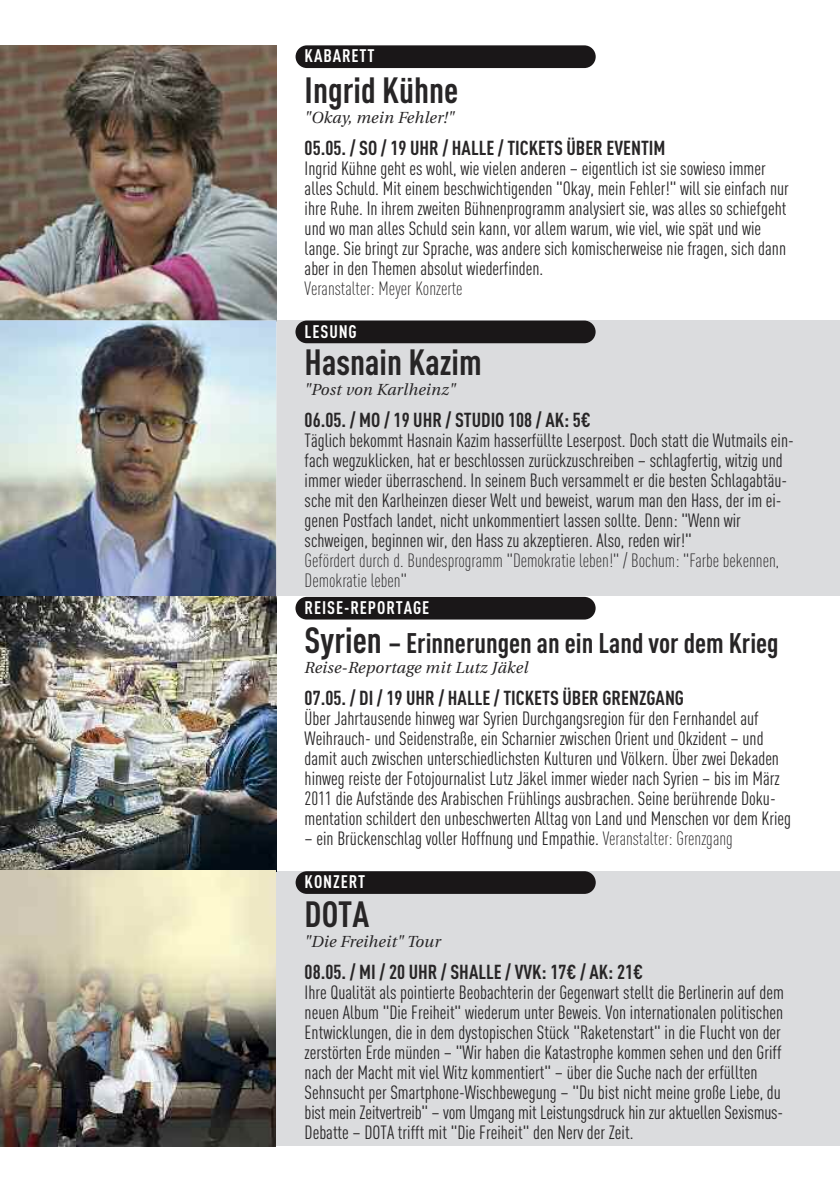
<style>
.page{position:relative;width:840px;height:1191px;background:#fff}
.page>*{position:absolute;margin:0;border:0;box-sizing:border-box;transform-origin:0 0}
.t1{font:700 36px "DIN Cond";color:#272526}
.t2{font:700 28px "DIN Cond";color:#272526}
.t3{font:700 20px "DIN Cond";color:#272526}
.t4{font:19px/20px "DIN Cond";color:#272526}
.t5{font:300 19px/20px "DIN Cond";color:#272526}
.t6{font:700 18px "DIN Cond";letter-spacing:.05em;color:#fff}
.t7{font:italic 16px "Utopia";letter-spacing:.015em;color:#272526}
.s1{font-size:36px}
.s2{font-weight:300}
</style>
<div class="page">
<div style="left:260px;top:320px;width:579px;height:276px;background:#dbdcde"></div>
<div style="left:269px;top:871px;width:570px;height:274px;background:#dbdcde"></div>
<img style="left:0;top:45px;width:276px;height:275px">
<div style="left:295px;top:45px;width:300px;height:23px;background:#1a1718;border-radius:11px"></div>
<div style="left:295px;top:871px;width:300px;height:23px;background:#1a1718;border-radius:11px"></div>
<div style="left:295px;top:597px;width:300px;height:22px;background:#1a1718;border-radius:11px"></div>
<img style="left:0;top:320px;width:276px;height:276px">
<div style="left:295px;top:320px;width:300px;height:23px;background:#1a1718;border-radius:11px"></div>
<img style="left:0;top:596px;width:276px;height:276px">
<img style="left:0;top:870px;width:275px;height:276px">
<p class="t6" style="left:304px;top:50px;width:71px">KABARETT</p>
<h1 class="t1" style="left:304px;top:77px;width:155px">Ingrid Kühne</h1>
<p class="t7" style="left:304px;top:111px;width:151px">"Okay, mein Fehler!"</p>
<p class="t3" style="left:304px;top:140px;width:362px">05.05. / SO / 19 UHR / HALLE / TICKETS ÜBER EVENTIM</p>
<p class="t4" style="left:304px;top:160px;width:485px">Ingrid Kühne geht es wohl, wie vielen anderen – eigentlich ist sie sowieso immer alles Schuld. Mit einem beschwichtigenden "Okay, mein Fehler!" will sie einfach nur ihre Ruhe. In ihrem zweiten Bühnenprogramm analysiert sie, was alles so schiefgeht und wo man alles Schuld sein kann, vor allem warum, wie viel, wie spät und wie lange. Sie bringt zur Sprache, was andere sich komischerweise nie fragen, sich dann aber in den Themen absolut wiederfinden.</p>
<p class="t5" style="left:304px;top:280px;width:159px">Veranstalter: Meyer Konzerte</p>
<p class="t6" style="left:304px;top:325px;width:54px">LESUNG</p>
<h1 class="t1" style="left:304px;top:349px;width:178px">Hasnain Kazim</h1>
<p class="t7" style="left:304px;top:383px;width:152px">"Post von Karlheinz"</p>
<p class="t3" style="left:304px;top:412px;width:287px">06.05. / MO / 19 UHR / STUDIO 108 / AK: 5€</p>
<p class="t4" style="left:304px;top:432px;width:490px">Täglich bekommt Hasnain Kazim hasserfüllte Leserpost. Doch statt die Wutmails ein&shy;fach wegzuklicken, hat er beschlossen zurückzuschreiben – schlagfertig, witzig und immer wieder überraschend. In seinem Buch versammelt er die besten Schlagabtäu&shy;sche mit den Karlheinzen dieser Welt und beweist, warum man den Hass, der im ei&shy;genen Postfach landet, nicht unkommentiert lassen sollte. Denn: "Wenn wir schweigen, beginnen wir, den Hass zu akzeptieren. Also, reden wir!"</p>
<p class="t5" style="left:304px;top:552px;width:475px">Gefördert durch d. Bundesprogramm "Demokratie leben!" / Bochum: "Farbe bekennen,<br>Demokratie leben"</p>
<p class="t6" style="left:304px;top:601px;width:126px">REISE-REPORTAGE</p>
<h2 class="t2" style="left:304px;top:633px;width:475px"><span class="s1">Syrien</span> – Erinnerungen an ein Land vor dem Krieg</h2>
<p class="t7" style="left:304px;top:661px;width:225px">Reise-Reportage mit Lutz Jäkel</p>
<p class="t3" style="left:304px;top:690px;width:381px">07.05. / DI / 19 UHR / HALLE / TICKETS ÜBER GRENZGANG</p>
<p class="t4" style="left:304px;top:710px;width:487px">Über Jahrtausende hinweg war Syrien Durchgangsregion für den Fernhandel auf Weihrauch- und Seidenstraße, ein Scharnier zwischen Orient und Okzident – und damit auch zwischen unterschiedlichsten Kulturen und Völkern. Über zwei Dekaden hinweg reiste der Fotojournalist Lutz Jäkel immer wieder nach Syrien – bis im März 2011 die Aufstände des Arabischen Frühlings ausbrachen. Seine berührende Doku&shy;mentation schildert den unbeschwerten Alltag von Land und Menschen vor dem Krieg</p>
<p class="t4" style="left:304px;top:830px;width:429px">– ein Brückenschlag voller Hoffnung und Empathie. <span class="s2">Veranstalter: Grenzgang</span></p>
<p class="t6" style="left:304px;top:875px;width:62px">KONZERT</p>
<h1 class="t1" style="left:304px;top:901px;width:66px">DOTA</h1>
<p class="t7" style="left:304px;top:935px;width:137px">"Die Freiheit" Tour</p>
<p class="t3" style="left:304px;top:964px;width:340px">08.05. / MI / 20 UHR / SHALLE / VVK: 17€ / AK: 21€</p>
<p class="t4" style="left:304px;top:984px;width:480px">Ihre Qualität als pointierte Beobachterin der Gegenwart stellt die Berlinerin auf dem neuen Album "Die Freiheit" wiederum unter Beweis. Von internationalen politischen Entwicklungen, die in dem dystopischen Stück "Raketenstart" in die Flucht von der zerstörten Erde münden – "Wir haben die Katastrophe kommen sehen und den Griff nach der Macht mit viel Witz kommentiert" – über die Suche nach der erfüllten Sehnsucht per Smartphone-Wischbewegung – "Du bist nicht meine große Liebe, du bist mein Zeitvertreib" – vom Umgang mit Leistungsdruck hin zur aktuellen Sexismus-Debatte – DOTA trifft mit "Die Freiheit" den Nerv der Zeit.</p>
</div>
